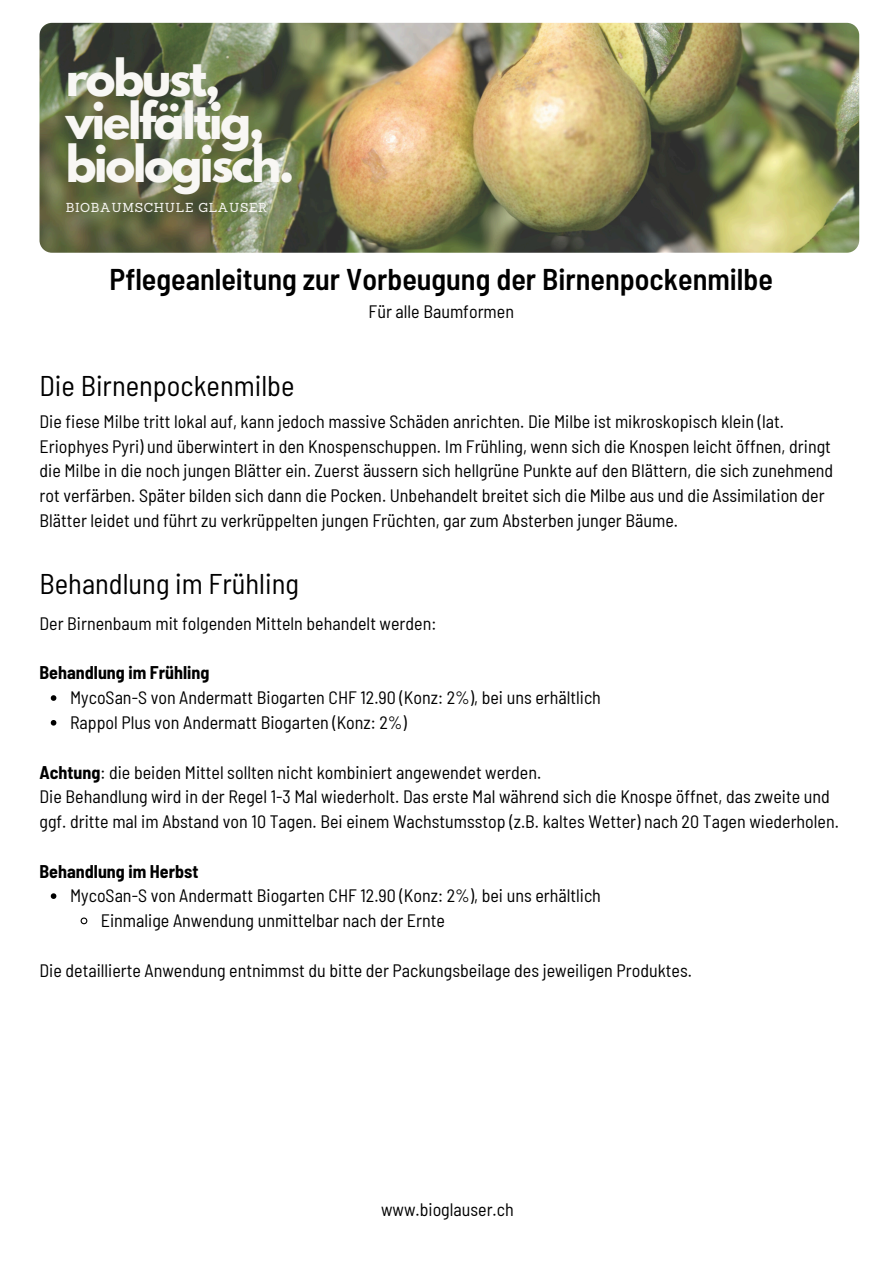
<style>
.page{position:relative;width:894px;height:1264px;background:#fff}
.page>*{position:absolute;margin:0;border:0;box-sizing:border-box;transform-origin:0 0}
.t1{font:700 45px/42.8px "League Spartan";letter-spacing:-.05em;color:#f8f7f4}
.t2{font:600 semi-condensed 30px "Barlow";color:#000}
.t3{font:semi-condensed 28.5px "Barlow";color:#000}
.t4{font:semi-condensed 18px/24.8px "Barlow";color:#000}
.t5{font:700 semi-condensed 18px "Barlow";color:#000}
.t6{font:12.6px "Sanchez";letter-spacing:.05em;color:#f8f7f4}
.s1{font-weight:700}
</style>
<div class="page">
<img style="left:39px;top:23px;width:819px;height:229px;border-radius:12px">
<svg style="left:51px;top:695px;width:5px;height:6px"></svg>
<svg style="left:51px;top:720px;width:5px;height:5px"></svg>
<svg style="left:51px;top:893px;width:5px;height:6px"></svg>
<svg style="left:80px;top:917px;width:8px;height:8px"></svg>
<h1 class="t1" style="left:66px;top:62px;width:230px">robust, vielfältig, biologisch.</h1>
<p class="t6" style="left:66px;top:199px;width:203px">BIOBAUMSCHULE GLAUSER</p>
<p class="t2" style="left:110px;top:260px;width:664px">Pflegeanleitung zur Vorbeugung der Birnenpockenmilbe</p>
<p class="t4" style="left:368px;top:298px;width:147px">Für alle Baumformen</p>
<h2 class="t3" style="left:39px;top:367px;width:256px">Die Birnenpockenmilbe</h2>
<h4 class="t4" style="left:39px;top:408px;width:795px">Die fiese Milbe tritt lokal auf, kann jedoch massive Schäden anrichten. Die Milbe ist mikroskopisch klein (lat.<br>Eriophyes Pyri) und überwintert in den Knospenschuppen. Im Frühling, wenn sich die Knospen leicht öffnen, dringt die Milbe in die noch jungen Blätter ein. Zuerst äussern sich hellgrüne Punkte auf den Blättern, die sich zunehmend rot verfärben. Später bilden sich dann die Pocken. Unbehandelt breitet sich die Milbe aus und die Assimilation der Blätter leidet und führt zu verkrüppelten jungen Früchten, gar zum Absterben junger Bäume.</h4>
<h2 class="t3" style="left:39px;top:565px;width:261px">Behandlung im Frühling</h2>
<h4 class="t4" style="left:39px;top:610px;width:398px">Der Birnenbaum mit folgenden Mitteln behandelt werden:</h4>
<h3 class="t5" style="left:39px;top:661px;width:171px">Behandlung im Frühling</h3>
<p class="t4" style="left:70px;top:684px;width:532px">MycoSan-S von Andermatt Biogarten CHF 12.90 (Konz: 2%), bei uns erhältlich</p>
<p class="t4" style="left:70px;top:709px;width:338px">Rappol Plus von Andermatt Biogarten (Konz: 2%)</p>
<h4 class="t4" style="left:39px;top:759px;width:800px"><span class="s1">Achtung</span>: die beiden Mittel sollten nicht kombiniert angewendet werden.<br>Die Behandlung wird in der Regel 1-3 Mal wiederholt. Das erste Mal während sich die Knospe öffnet, das zweite und ggf. dritte mal im Abstand von 10 Tagen. Bei einem Wachstumsstop (z.B. kaltes Wetter) nach 20 Tagen wiederholen.</h4>
<h3 class="t5" style="left:39px;top:859px;width:160px">Behandlung im Herbst</h3>
<p class="t4" style="left:70px;top:882px;width:532px">MycoSan-S von Andermatt Biogarten CHF 12.90 (Konz: 2%), bei uns erhältlich</p>
<p class="t4" style="left:101px;top:907px;width:345px">Einmalige Anwendung unmittelbar nach der Ernte</p>
<h4 class="t4" style="left:39px;top:957px;width:653px">Die detaillierte Anwendung entnimmst du bitte der Packungsbeilage des jeweiligen Produktes.</h4>
<h2 class="t4" style="left:381px;top:1196px;width:134px">www.bioglauser.ch</h2>
</div>
